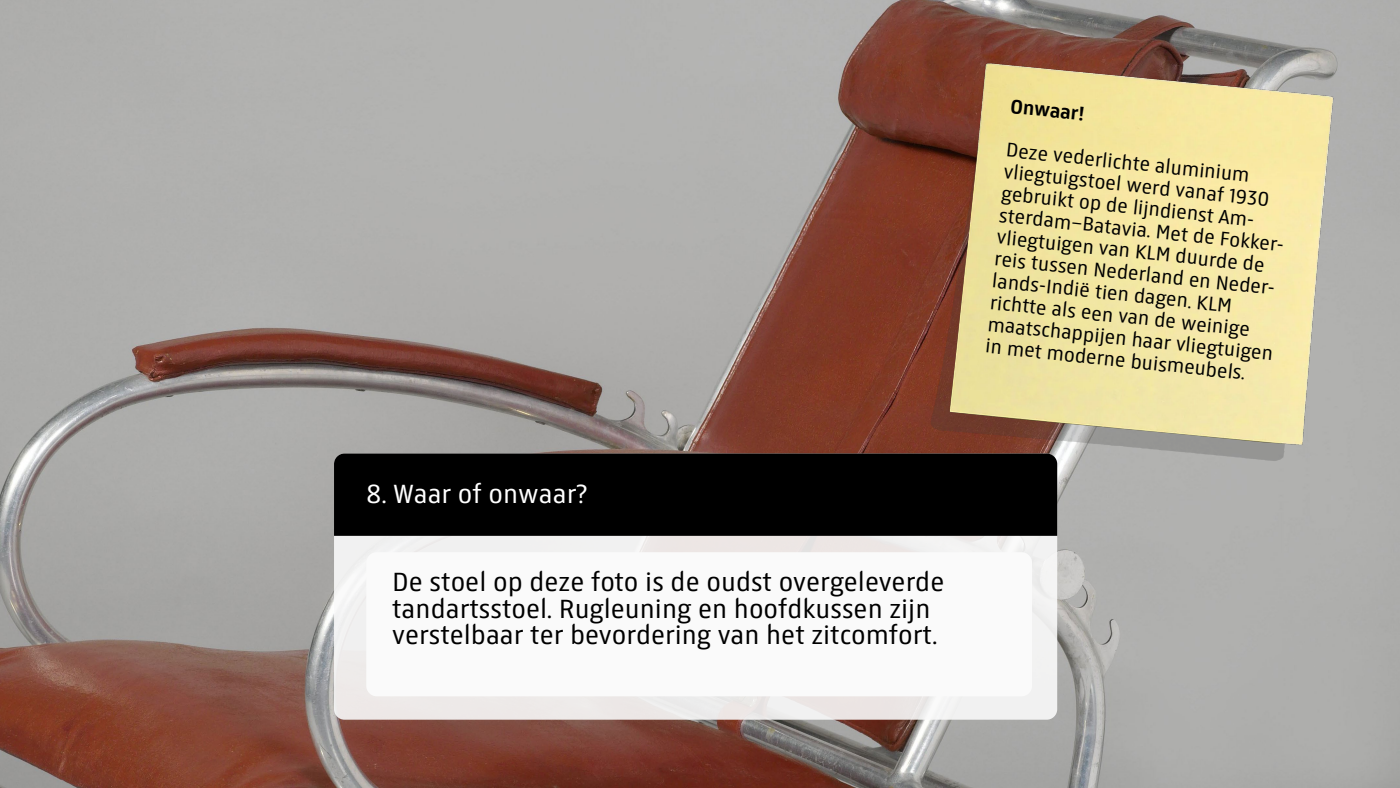
<style>
.page{position:relative;width:1400px;height:788px;background:#fff}
.page>*{position:absolute;margin:0;border:0;box-sizing:border-box;transform-origin:0 0}
.t1{font:28px/26.2px "Rijksmuseum";color:#000}
.t2{font:28px "Rijksmuseum";color:#fff}
.t3{font:21px/21.9px "Rijksmuseum";color:#000}
.t4{font:700 21px "Rijksmuseum";color:#000}
</style>
<div class="page">
<img style="left:0;top:0;width:1400px;height:788px">
<div style="left:334px;top:453px;width:723px;height:266px;background:#eeeded;border-radius:10px"></div>
<div style="left:334px;top:453px;width:723px;height:83px;background:#000"></div>
<div style="left:366px;top:552px;width:666px;height:144px;background:#fafafa;border-radius:10px"></div>
<img style="left:893px;top:32px;width:489px;height:472px">
<h1 class="t2" style="left:366px;top:478px;width:223px">8. Waar of onwaar?</h1>
<h1 class="t1" style="left:392px;top:569px;width:554px">De stoel op deze foto is de oudst overgeleverde tandartsstoel. Rugleuning en hoofdkussen zijn verstelbaar ter bevordering van het zitcomfort.</h1>
<p class="t4" style="left:1012px;top:94px;width:76px;rotate:6deg">Onwaar!</p>
<p class="t3" style="left:1007px;top:139px;width:288px;rotate:6deg">Deze vederlichte aluminium vliegtuigstoel werd vanaf 1930 gebruikt op de lijndienst Am&shy;sterdam–Batavia. Met de Fokker&shy;vliegtuigen van KLM duurde de reis tussen Nederland en Neder&shy;lands-Indië tien dagen. KLM richtte als een van de weinige maatschappijen haar vliegtuigen in met moderne buismeubels.</p>
</div>
